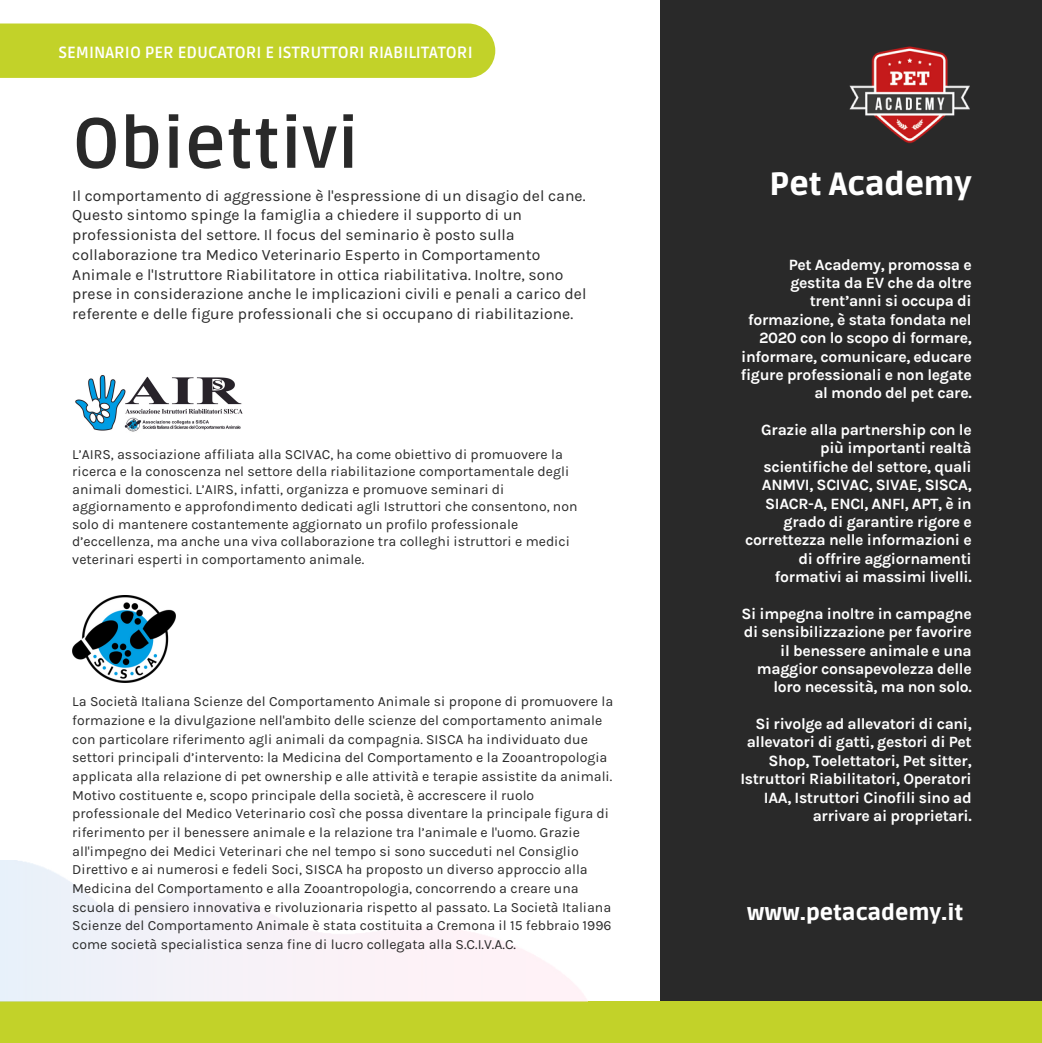
<style>
.page{position:relative;width:1042px;height:1043px;background:#fff}
.page>*{position:absolute;margin:0;border:0;box-sizing:border-box;transform-origin:0 0}
.t1{font:700 70.52px "Ruda";color:#292929}
.t2{font:900 31.85px "Ruda";color:#fff}
.t3{font:900 22.05px "Ruda";color:#fff}
.t4{font:700 16.1px "Ruda";color:#fff}
.t5{font:700 15.75px/18.4px "Karla";letter-spacing:-.025em;color:#fff;text-align:right}
.t6{font:15.75px/19.6px "Karla";color:#292929}
.t7{font:14px/18.7px "Karla";color:#292929}
</style>
<div class="page">
<div style="left:660px;top:0;width:381px;height:1041px;background:#292929"></div>
<div style="left:0;top:23px;width:495px;height:55px;background:#c2d229"></div>
<img style="left:849px;top:46px;width:121px;height:97px">
<img style="left:75px;top:375px;width:168px;height:57px">
<img style="left:72px;top:595px;width:104px;height:87px">
<div style="left:0;top:1001px;width:1041px;height:40px;background:#c2d229"></div>
<p class="t4" style="left:58px;top:43px;width:416px">SEMINARIO PER EDUCATORI E ISTRUTTORI RIABILITATORI</p>
<p class="t1" style="left:72px;top:103px;width:288px">Obiettivi</p>
<p class="t6" style="left:72px;top:186px;width:515px">Il comportamento di aggressione è l'espressione di un disagio del cane.<br>Questo sintomo spinge la famiglia a chiedere il supporto di un professionista del settore. Il focus del seminario è posto sulla collaborazione tra Medico Veterinario Esperto in Comportamento Animale e l'Istruttore Riabilitatore in ottica riabilitativa. Inoltre, sono prese in considerazione anche le implicazioni civili e penali a carico del referente e delle figure professionali che si occupano di riabilitazione.</p>
<p class="t7" style="left:72px;top:445px;width:506px;line-height:17.5px">L’AIRS, associazione affiliata alla SCIVAC, ha come obiettivo di promuovere la ricerca e la conoscenza nel settore della riabilitazione comportamentale degli animali domestici. L’AIRS, infatti, organizza e promuove seminari di aggiornamento e approfondimento dedicati agli Istruttori che consentono, non solo di mantenere costantemente aggiornato un profilo professionale d’eccellenza, ma anche una viva collaborazione tra colleghi istruttori e medici veterinari esperti in comportamento animale.</p>
<p class="t7" style="left:72px;top:692px;width:542px">La Società Italiana Scienze del Comportamento Animale si propone di promuovere la formazione e la divulgazione nell'ambito delle scienze del comportamento animale con particolare riferimento agli animali da compagnia. SISCA ha individuato due settori principali d’intervento: la Medicina del Comportamento e la Zooantropologia applicata alla relazione di pet ownership e alle attività e terapie assistite da animali.<br>Motivo costituente e, scopo principale della società, è accrescere il ruolo professionale del Medico Veterinario così che possa diventare la principale figura di riferimento per il benessere animale e la relazione tra l’animale e l'uomo. Grazie all'impegno dei Medici Veterinari che nel tempo si sono succeduti nel Consiglio Direttivo e ai numerosi e fedeli Soci, SISCA ha proposto un diverso approccio alla Medicina del Comportamento e alla Zooantropologia, concorrendo a creare una scuola di pensiero innovativa e rivoluzionaria rispetto al passato. La Società Italiana Scienze del Comportamento Animale è stata costituita a Cremona il 15 febbraio 1996 come società specialistica senza fine di lucro collegata alla S.C.I.V.A.C.</p>
<p class="t2" style="left:769px;top:166px;width:204px">Pet Academy</p>
<p class="t5" style="left:740px;top:255px;width:232px">Pet Academy, promossa e gestita da EV che da oltre trent’anni si occupa di formazione, è stata fondata nel<br>2020 con lo scopo di formare, informare, comunicare, educare figure professionali e non legate al mondo del pet care.</p>
<p class="t5" style="left:745px;top:420px;width:228px">Grazie alla partnership con le più importanti realtà scientifiche del settore, quali<br>ANMVI, SCIVAC, SIVAE, SISCA,<br>SIACR-A, ENCI, ANFI, APT, è in grado di garantire rigore e correttezza nelle informazioni e di offrire aggiornamenti formativi ai massimi livelli.</p>
<p class="t5" style="left:741px;top:604px;width:232px">Si impegna inoltre in campagne di sensibilizzazione per favorire il benessere animale e una maggior consapevolezza delle loro necessità, ma non solo.</p>
<p class="t5" style="left:740px;top:714px;width:233px">Si rivolge ad allevatori di cani, allevatori di gatti, gestori di Pet Shop, Toelettatori, Pet sitter, Istruttori Riabilitatori, Operatori IAA, Istruttori Cinofili sino ad arrivare ai proprietari.</p>
<p class="t3" style="left:746px;top:899px;width:218px">www.petacademy.it</p>
</div>
